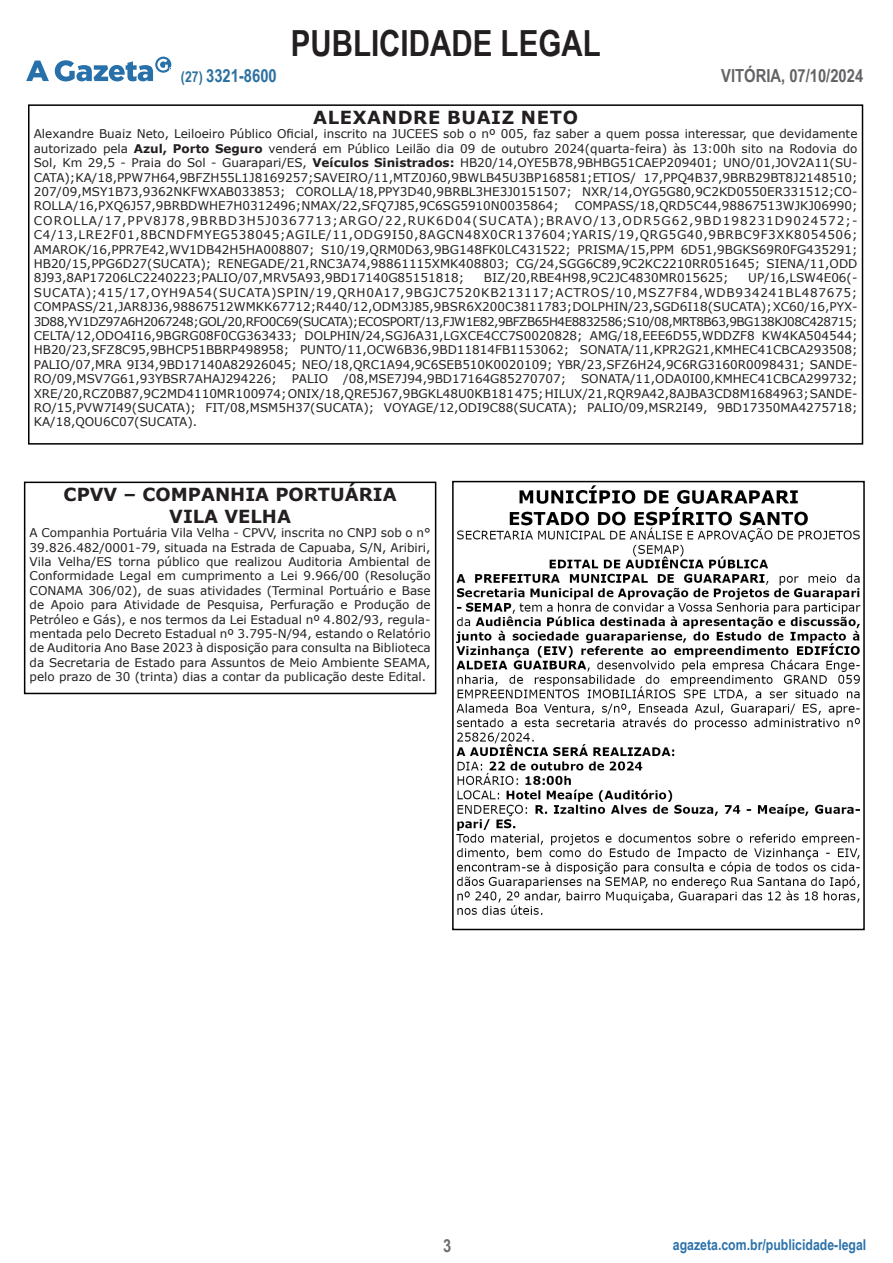
<style>
.page{position:relative;width:893px;height:1263px;background:#fff}
.page>*{position:absolute;margin:0;border:0;box-sizing:border-box;transform-origin:0 0}
.t1{font:700 36px "Arial Narrow";color:#231f20}
.Parágrafo_padrão_PL{font:700 18px "Verdana";color:#231f20}
.t2{font:700 18px "Arial Narrow";color:#636366}
.Parágrafo_padrão_PL-2{font:700 18px "Verdana";letter-spacing:.035em;color:#231f20}
.t3{font:700 18px "Arial Narrow";color:#2b71a1}
.t4{font:700 18px "Arial Narrow";color:#6c6d70}
.t5{font:700 15px "Arial Narrow";color:#2d72ab}
.Parágrafo_padrão_PL-3{font:12px/14.4px "Verdana";color:#231f20;text-align:justify}
.s1{font-size:15px}
.s2{font-weight:700}
</style>
<div class="page">
<svg style="left:26px;top:57px;width:145px;height:24px"></svg>
<div style="left:28px;top:104px;width:835px;height:341px;border:2px solid #000"></div>
<img style="left:456px;top:485px;width:405px;height:430px">
<div style="left:452px;top:481px;width:413px;height:449px;border:2px solid #000"></div>
<div style="left:24px;top:482px;width:412px;height:212px;border:2px solid #000"></div>
<h1 class="t1" style="left:291px;top:16px;width:311px">PUBLICIDADE LEGAL</h1>
<h2 class="t3" style="left:181px;top:62px;width:97px"><span class="s1">(27)</span> 3321-8600</h2>
<h2 class="t2" style="left:721px;top:62px;width:143px">VITÓRIA, 07/10/2024</h2>
<p class="Parágrafo_padrão_PL-2" style="left:313px;top:105px;width:266px">ALEXANDRE BUAIZ NETO</p>
<p class="Parágrafo_padrão_PL-3" style="left:34px;top:127px;width:825px">Alexandre Buaiz Neto, Leiloeiro Público Oficial, inscrito na JUCEES sob o nº 005, faz saber a quem possa interessar, que devidamente autorizado pela <span class="s2">Azul, Porto Seguro</span> venderá em Público Leilão dia 09 de outubro 2024(quarta-feira) às 13:00h sito na Rodovia do Sol, Km 29,5 - Praia do Sol - Guarapari/ES, <span class="s2">Veículos Sinistrados:</span> HB20/14,OYE5B78,9BHBG51CAEP209401; UNO/01,JOV2A11(SU-CATA);KA/18,PPW7H64,9BFZH55L1J8169257;SAVEIRO/11,MTZ0J60,9BWLB45U3BP168581;ETIOS/ 17,PPQ4B37,9BRB29BT8J2148510; 207/09,MSY1B73,9362NKFWXAB033853; COROLLA/18,PPY3D40,9BRBL3HE3J0151507; NXR/14,OYG5G80,9C2KD0550ER331512;CO-ROLLA/16,PXQ6J57,9BRBDWHE7H0312496;NMAX/22,SFQ7J85,9C6SG5910N0035864;</p>
<p class="Parágrafo_padrão_PL-3" style="left:34px;top:199px;width:825px;text-indent:541px">COMPASS/18,QRD5C44,98867513WJKJ06990; COROLLA/17,PPV8J78,9BRBD3H5J0367713;ARGO/22,RUK6D04(SUCATA);BRAVO/13,ODR5G62,9BD198231D9024572;- C4/13,LRE2F01,8BCNDFMYEG538045;AGILE/11,ODG9I50,8AGCN48X0CR137604;YARIS/19,QRG5G40,9BRBC9F3XK8054506; AMAROK/16,PPR7E42,WV1DB42H5HA008807; S10/19,QRM0D63,9BG148FK0LC431522; PRISMA/15,PPM 6D51,9BGKS69R0FG435291; HB20/15,PPG6D27(SUCATA); RENEGADE/21,RNC3A74,98861115XMK408803; CG/24,SGG6C89,9C2KC2210RR051645; SIENA/11,ODD 8J93,8AP17206LC2240223;PALIO/07,MRV5A93,9BD17140G85151818;</p>
<p class="Parágrafo_padrão_PL-3" style="left:34px;top:271px;width:825px;text-indent:714px">UP/16,LSW4E06(- SUCATA);415/17,OYH9A54(SUCATA)SPIN/19,QRH0A17,9BGJC7520KB213117;ACTROS/10,MSZ7F84,WDB934241BL487675; COMPASS/21,JAR8J36,98867512WMKK67712;R440/12,ODM3J85,9BSR6X200C3811783;DOLPHIN/23,SGD6I18(SUCATA); XC60/16,PYX-3D88,YV1DZ97A6H2067248; GOL/20,RFO0C69(SUCATA); ECOSPORT/13,FJW1E82,9BFZB65H4E88325 86; S10/08,MRT8B63,9BG138KJ08C428715; CELTA/12,ODO4I16,9BGRG08F0CG363433; DOLPHIN/24,SGJ6A31,LGXCE4CC7S0020828; AMG/18,EEE6D55,WDDZF8 KW4KA504544; HB20/23,SFZ8C95,9BHCP51BBRP498958; PUNTO/11,OCW6B36,9BD11814FB1153062; SONATA/11,KPR2G21,KMHEC41CBCA293508; PALIO/07,MRA 9I34,9BD17140A82926045; NEO/18,QRC1A94,9C6SEB510K0020109; YBR/23,SFZ6H24,9C6RG3160R0098431; SANDE-RO/09,MSV7G61,93YBSR7AHAJ294226;</p>
<p class="Parágrafo_padrão_PL-3" style="left:484px;top:271px;width:246px">BIZ/20,RBE4H98,9C2JC4830MR015625;</p>
<p class="Parágrafo_padrão_PL-3" style="left:34px;top:371px;width:825px;text-indent:310px">/08,MSE7J94,9BD17164G85270707; SONATA/11,ODA0I00,KMHEC41CBCA299732; XRE/20,RCZ0B87,9C2MD4110MR100974; ONIX/18,QRE5J67,9BGKL48U0KB181 475; HILUX/21,RQR9A42,8AJBA3CD8M1684963; SANDE-RO/15,PVW7I49(SUCATA); FIT/08,MSM5H37(SUCATA); VOYAGE/12,ODI9C88(SUCATA); PALIO/09,MSR2I49, 9BD17350MA4275718; KA/18,QOU6C07(SUCATA).</p>
<p class="Parágrafo_padrão_PL-3" style="left:292px;top:371px;width:38px">PALIO</p>
<p class="Parágrafo_padrão_PL" style="left:64px;top:482px;width:334px">CPVV – COMPANHIA PORTUÁRIA</p>
<p class="Parágrafo_padrão_PL" style="left:169px;top:503px;width:123px">VILA VELHA</p>
<p class="Parágrafo_padrão_PL-3" style="left:30px;top:525px;width:402px">A Companhia Portuária Vila Velha - CPVV, inscrita no CNPJ sob o n° 39.826.482/0001-79, situada na Estrada de Capuaba, S/N, Aribiri, Vila Velha/ES torna público que realizou Auditoria Ambiental de Conformidade Legal em cumprimento a Lei 9.966/00 (Resolução CONAMA 306/02), de suas atividades (Terminal Portuário e Base de Apoio para Atividade de Pesquisa, Perfuração e Produção de Petróleo e Gás), e nos termos da Lei Estadual nº 4.802/93, regula&shy;mentada pelo Decreto Estadual nº 3.795-N/94, estando o Relatório de Auditoria Ano Base 2023 à disposição para consulta na Biblioteca da Secretaria de Estado para Assuntos de Meio Ambiente SEAMA, pelo prazo de 30 (trinta) dias a contar da publicação deste Edital.</p>
<h2 class="t4" style="left:443px;top:1232px;width:10px">3</h2>
<p class="t5" style="left:673px;top:1234px;width:195px">agazeta.com.br/publicidade-legal</p>
</div>
